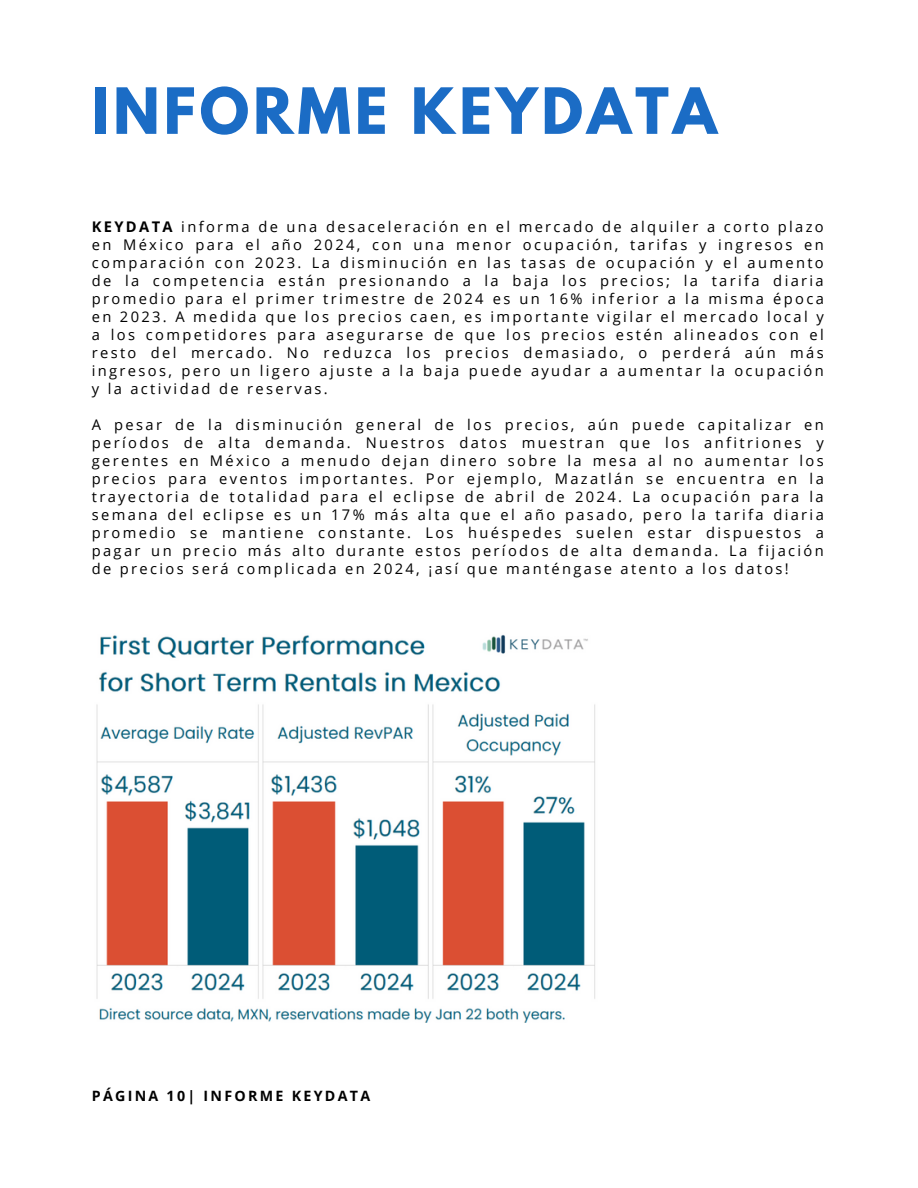
<style>
.page{position:relative;width:918px;height:1188px;background:#fff}
.page>*{position:absolute;margin:0;border:0;box-sizing:border-box;transform-origin:0 0}
.t1{font:700 56.4px "League Spartan";letter-spacing:.07em;color:#1b6cc5}
.t2{font:14.7px/18px "Open Sans";letter-spacing:.16em;color:#000;text-align:justify}
.t3{font:700 14.25px "Open Sans";letter-spacing:.16em;color:#000}
.s1{font-weight:700}
</style>
<div class="page">
<img style="left:96px;top:635px;width:499px;height:387px">
<p class="t1" style="left:92px;top:83px;width:627px">INFORME KEYDATA</p>
<p class="t2" style="left:92px;top:217px;width:734px"><span class="s1">KEYDATA</span> informa de una desaceleración en el mercado de alquiler a corto plazo en México para el año 2024, con una menor ocupación, tarifas y ingresos en comparación con 2023. La disminución en las tasas de ocupación y el aumento de la competencia están presionando a la baja los precios; la tarifa diaria promedio para el primer trimestre de 2024 es un 16% inferior a la misma época en 2023. A medida que los precios caen, es importante vigilar el mercado local y a los competidores para asegurarse de que los precios estén alineados con el resto del mercado. No reduzca los precios demasiado, o perderá aún más ingresos, pero un ligero ajuste a la baja puede ayudar a aumentar la ocupación y la actividad de reservas.</p>
<h2 class="t2" style="left:92px;top:415px;width:734px">A pesar de la disminución general de los precios, aún puede capitalizar en períodos de alta demanda. Nuestros datos muestran que los anfitriones y gerentes en México a menudo dejan dinero sobre la mesa al no aumentar los precios para eventos importantes. Por ejemplo, Mazatlán se encuentra en la trayectoria de totalidad para el eclipse de abril de 2024. La ocupación para la semana del eclipse es un 17% más alta que el año pasado, pero la tarifa diaria promedio se mantiene constante. Los huéspedes suelen estar dispuestos a pagar un precio más alto durante estos períodos de alta demanda. La fijación de precios será complicada en 2024, ¡así que manténgase atento a los datos!</h2>
<p class="t3" style="left:92px;top:1086px;width:280px">PÁGINA 10| INFORME KEYDATA</p>
</div>
